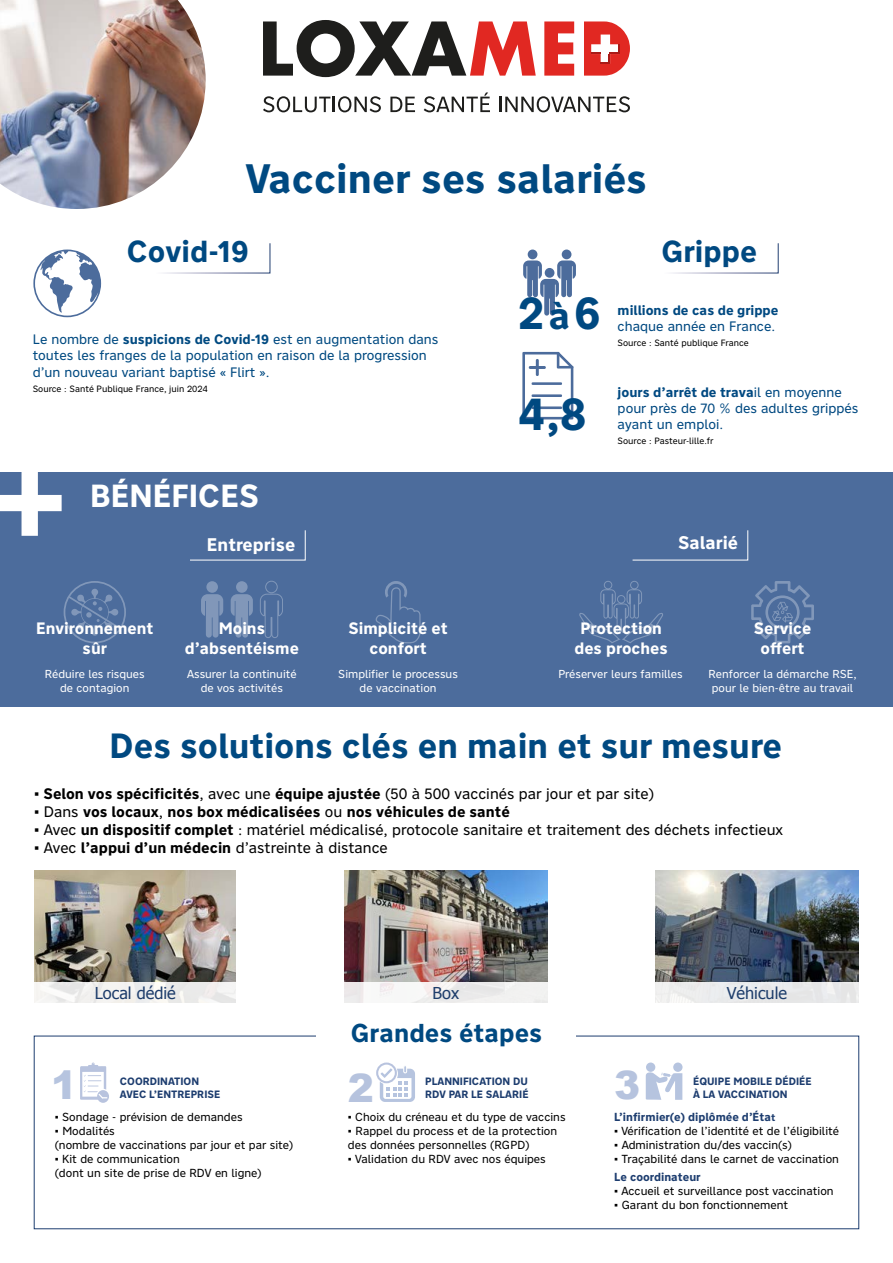
<style>
.page{position:relative;width:893px;height:1263px;background:#fff}
.page>*{position:absolute;margin:0;border:0;box-sizing:border-box;transform-origin:0 0}
.t1{font:700 45px "Nort";color:#004981}
.t2{font:700 40.5px "Nort";color:#004981}
.t3{font:900 39.15px "Arial";color:#b6c3de}
.t4{font:900 39.15px "Arial";color:#b6c4df}
.t5{font:700 34.5px "Nort";color:#004981}
.t6{font:700 31.5px "Nort";color:#fff}
.t7{font:700 30px "Nort";color:#004981}
.t8{font:700 25.5px "Nort";color:#004981}
.t9{font:700 18px "Nort";color:#fff}
.t10{font:16.35px "Tahoma";color:#1e3d6b}
.t11{font:700 16.2px/19.5px "Nort";color:#fff;text-align:center}
.t12{font:15px "Nort";color:#000}
.t13{font:700 15px "Nort";color:#000}
.t14{font:13.5px/16.2px "Nort";color:#004a81}
.t15{font:13.5px/16.2px "Nort";color:#004981}
.t16{font:700 13.5px "Nort";color:#004981}
.t17{font:11.55px/13.8px "Nort";color:#000}
.t18{font:700 11.55px "Nort";color:#1d3d6f}
.t19{font:11.4px/13.6px "Nort";color:#fff;text-align:center}
.t20{font:700 10.5px/12.6px "Nort";color:#1d3d6f}
.t21{font:9px "Nort";color:#000}
.s1{font-weight:700}
.s2{font-size:37.5px}
.s3{font-family:"Arial"}
.s4{font-family:"Arial";font-weight:400}
.s5{font-weight:400}
.s6{font-size:10.05px}
.s7{font-weight:700;color:#1d3d6f}
</style>
<div class="page">
<svg style="left:263px;top:20px;width:273px;height:57px"></svg>
<svg style="left:544px;top:21px;width:30px;height:55px"></svg>
<svg style="left:584px;top:21px;width:46px;height:55px"></svg>
<svg style="left:263px;top:96px;width:118px;height:16px"></svg>
<svg style="left:390px;top:97px;width:25px;height:15px"></svg>
<svg style="left:424px;top:92px;width:66px;height:20px"></svg>
<svg style="left:500px;top:96px;width:130px;height:16px"></svg>
<svg style="left:674px;top:243px;width:105px;height:30px"></svg>
<svg style="left:166px;top:243px;width:104px;height:30px"></svg>
<svg style="left:33px;top:250px;width:68px;height:67px"></svg>
<div style="left:0;top:472px;width:893px;height:235px;background:#4c6c9c"></div>
<svg style="left:64px;top:581px;width:62px;height:62px"></svg>
<svg style="left:201px;top:594px;width:22px;height:44px"></svg>
<svg style="left:206px;top:581px;width:12px;height:12px"></svg>
<svg style="left:231px;top:594px;width:22px;height:44px"></svg>
<svg style="left:236px;top:581px;width:12px;height:12px"></svg>
<svg style="left:260px;top:581px;width:23px;height:57px"></svg>
<svg style="left:375px;top:581px;width:46px;height:62px"></svg>
<svg style="left:579px;top:581px;width:84px;height:63px"></svg>
<svg style="left:751px;top:581px;width:63px;height:62px"></svg>
<svg style="left:523px;top:250px;width:53px;height:66px"></svg>
<svg style="left:97px;top:1090px;width:12px;height:13px"></svg>
<svg style="left:80px;top:1062px;width:27px;height:38px"></svg>
<div style="left:646px;top:1062px;width:9px;height:10px;background:#b6c4df;border-radius:50%"></div>
<div style="left:673px;top:1062px;width:9px;height:10px;background:#b6c4df;border-radius:50%"></div>
<svg style="left:645px;top:1071px;width:37px;height:29px"></svg>
<div style="left:376px;top:1062px;width:21px;height:21px;border:2px solid #b8c3de;border-radius:50%"></div>
<svg style="left:380px;top:1065px;width:35px;height:37px"></svg>
<img style="left:0;top:0;width:206px;height:209px">
<img style="left:344px;top:871px;width:203px;height:111px">
<div style="left:344px;top:982px;width:204px;height:21px;background:#f2f1f0"></div>
<img style="left:35px;top:871px;width:201px;height:111px">
<div style="left:35px;top:982px;width:201px;height:21px;background:#f1efee"></div>
<img style="left:656px;top:871px;width:202px;height:111px">
<div style="left:652px;top:982px;width:210px;height:21px;background:#eaebec"></div>
<svg style="left:190px;top:530px;width:116px;height:30px"></svg>
<svg style="left:632px;top:530px;width:116px;height:30px"></svg>
<svg style="left:0;top:472px;width:62px;height:64px"></svg>
<svg style="left:522px;top:351px;width:52px;height:69px"></svg>
<div style="left:532px;top:382px;width:30px;height:3px;border:2px solid #4c6c9c"></div>
<div style="left:532px;top:394px;width:30px;height:3px;border:2px solid #4c6c9c"></div>
<div style="left:532px;top:406px;width:30px;height:3px;border:2px solid #4c6c9c"></div>
<div style="left:536px;top:359px;width:3px;height:17px;border:2px solid #4c6c9c"></div>
<div style="left:529px;top:366px;width:17px;height:3px;border:2px solid #4c6c9c"></div>
<h2 class="t2" style="left:246px;top:151px;width:403px">Vacciner ses salariés</h2>
<h3 class="t7" style="left:127px;top:232px;width:124px">Covid-19</h3>
<h3 class="t7" style="left:661px;top:232px;width:97px">Grippe</h3>
<p class="t14" style="left:33px;top:331px;width:407px">Le nombre de <span class="s1">suspicions de Covid-19</span> est en augmentation dans toutes les franges de la population en raison de la progression d’un nouveau variant baptisé « Flirt ».</p>
<p class="t21" style="left:33px;top:382px;width:177px">Source : Santé Publique France, juin 2024</p>
<h3 class="t6" style="left:90px;top:474px;width:171px">BÉNÉFICES</h3>
<h1 class="t1" style="left:518px;top:283px;width:84px">2<span class="s2">à</span>6</h1>
<p class="t16" style="left:618px;top:301px;width:162px">millions de cas de grippe</p>
<p class="t15" style="left:618px;top:318px;width:159px">chaque année en France.</p>
<p class="t21" style="left:618px;top:337px;width:133px">Source : Santé publique France</p>
<p class="t15" style="left:618px;top:384px;width:242px"><span class="s1">jours d’arrêt de trava</span>il en moyenne pour près de 70 % des adultes grippés ayant un emploi.</p>
<p class="t21" style="left:618px;top:435px;width:97px">Source : Pasteur-lille.fr</p>
<h1 class="t1" style="left:518px;top:384px;width:70px">4,8</h1>
<h3 class="t11" style="left:36px;top:618px;width:119px">Environnement sûr</h3>
<p class="t19" style="left:45px;top:667px;width:101px">Réduire les risques de contagion</p>
<h3 class="t9" style="left:207px;top:532px;width:90px">Entreprise</h3>
<h3 class="t9" style="left:678px;top:530px;width:61px">Salarié</h3>
<h3 class="t11" style="left:185px;top:618px;width:116px">Moins d’absentéisme</h3>
<p class="t19" style="left:187px;top:667px;width:111px">Assurer la continuité de vos activités</p>
<h3 class="t11" style="left:348px;top:618px;width:101px">Simplicité et confort</h3>
<p class="t19" style="left:338px;top:667px;width:121px">Simplifier le processus de vaccination</p>
<h3 class="t11" style="left:574px;top:618px;width:95px">Protection des proches</h3>
<p class="t19" style="left:558px;top:667px;width:126px">Préserver leurs familles</p>
<p class="t19" style="left:708px;top:667px;width:150px;text-align:left">Renforcer la démarche RSE, pour le bien-être au travail</p>
<h3 class="t11" style="left:754px;top:618px;width:59px">Service offert</h3>
<h3 class="t5" style="left:110px;top:723px;width:674px">Des solutions clés en main et sur mesure</h3>
<p class="t12" style="left:34px;top:784px;width:622px"><span class="s3">▪</span> <span class="s1">Selon vos spécificités</span>, avec une <span class="s1">équipe ajustée</span> (50 à 500 vaccinés par jour et par site)</p>
<p class="t13" style="left:34px;top:802px;width:477px"><span class="s4">▪</span> <span class="s5">Dans</span> vos locaux<span class="s5">,</span> nos box médicalisées <span class="s5">ou</span> nos véhicules de santé</p>
<p class="t12" style="left:34px;top:820px;width:751px"><span class="s3">▪</span> Avec <span class="s1">un dispositif complet</span> : matériel médicalisé, protocole sanitaire et traitement des déchets infectieux</p>
<p class="t12" style="left:34px;top:838px;width:355px"><span class="s3">▪</span> Avec <span class="s1">l’appui d’un médecin</span> d’astreinte à distance</p>
<h3 class="t10" style="left:95px;top:981px;width:83px">Local dédié</h3>
<h3 class="t10" style="left:433px;top:981px;width:28px">Box</h3>
<h3 class="t10" style="left:727px;top:981px;width:62px">Véhicule</h3>
<h3 class="t4" style="left:51px;top:1057px;width:28px">1</h3>
<p class="t20" style="left:120px;top:1075px;width:102px">COORDINATION<br>AVEC L’ENTREPRISE</p>
<p class="t17" style="left:55px;top:1110px;width:189px"><span class="s3">▪</span> Sondage - prévision de demandes</p>
<p class="t17" style="left:55px;top:1124px;width:240px"><span class="s3">▪</span> Modalités<br>(nombre de vaccinations par jour et par site)</p>
<p class="t17" style="left:55px;top:1151px;width:208px"><span class="s3">▪</span> Kit de communication<br>(dont un site de prise de RDV en ligne)</p>
<h3 class="t8" style="left:351px;top:1016px;width:193px">Grandes étapes</h3>
<h3 class="t3" style="left:348px;top:1060px;width:28px">2</h3>
<p class="t20" style="left:425px;top:1075px;width:105px">PLANNIFICATION DU<br>RDV PAR LE SALARIÉ</p>
<p class="t17" style="left:348px;top:1110px;width:219px"><span class="s3">▪</span> Choix du créneau et du type de vaccins</p>
<p class="t17" style="left:348px;top:1124px;width:211px"><span class="s3">▪</span> Rappel du process et de la protection des données personnelles (RGPD)</p>
<p class="t17" style="left:348px;top:1151px;width:199px"><span class="s3">▪</span> Validation du RDV avec nos équipes</p>
<h3 class="t3" style="left:614px;top:1056px;width:28px">3</h3>
<p class="t20" style="left:693px;top:1075px;width:120px">ÉQUIPE MOBILE DÉDIÉE<br>À LA VACCINATION</p>
<p class="t18" style="left:614px;top:1109px;width:163px">L’infirmier(e) diplômée d’Éta<span class="s6">t</span></p>
<p class="t17" style="left:614px;top:1124px;width:227px"><span class="s3">▪</span> Vérification de l’identité et de l’éligibilité</p>
<p class="t17" style="left:614px;top:1138px;width:179px"><span class="s3">▪</span> Administration du/des vaccin(s)</p>
<p class="t17" style="left:614px;top:1149px;width:226px;line-height:18.5px"><span class="s3">▪</span> Traçabilité dans le carnet de vaccination<br><span class="s7">Le coordinateur</span></p>
<p class="t17" style="left:614px;top:1184px;width:221px"><span class="s3">▪</span> Accueil et surveillance post vaccination</p>
<p class="t17" style="left:614px;top:1197px;width:175px"><span class="s3">▪</span> Garant du bon fonctionnement</p>
</div>
